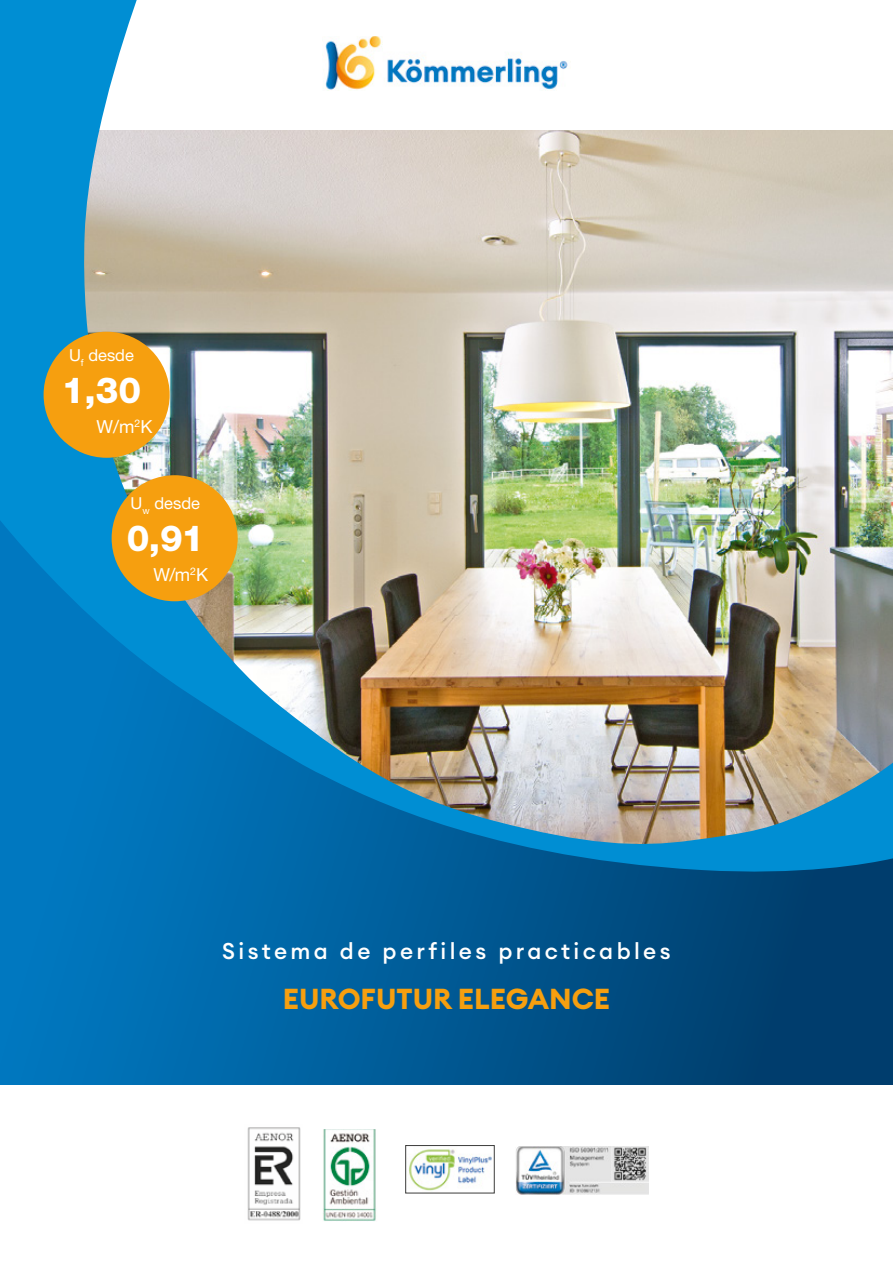
<style>
.page{position:relative;width:893px;height:1263px;background:#fff}
.page>*{position:absolute;margin:0;border:0;box-sizing:border-box;transform-origin:0 0}
.t1{font:800 36px "Helvetica Neue";color:#fff}
.t2{font:700 28.5px "Euclid Circular A";color:#f69f0f}
.t3{font:500 22.5px "Euclid Circular A";letter-spacing:.15em;color:#fff}
.t4{font:18px "Helvetica Neue LT Std";color:#fff}
.t5{font:16.5px "Helvetica Neue LT Std";color:#fff}
</style>
<div class="page">
<img style="left:0;top:0;width:893px;height:520px">
<div style="left:44px;top:332px;width:126px;height:126px;background:#f69f0f;border-radius:50%"></div>
<div style="left:112px;top:475px;width:126px;height:126px;background:#f69f0f;border-radius:50%"></div>
<img style="left:0;top:520px;width:893px;height:565px">
<img style="left:247px;top:1127px;width:54px;height:94px">
<img style="left:323px;top:1129px;width:53px;height:92px">
<img style="left:515px;top:1146px;width:133px;height:49px">
<img style="left:407px;top:1149px;width:85px;height:42px">
<div style="left:405px;top:1145px;width:90px;height:48px;border:1px solid #3c3c3b"></div>
<img style="left:323px;top:36px;width:247px;height:54px">
<p class="t5" style="left:69px;top:345px;width:66px">U<sub>f</sub> desde</p>
<h1 class="t1" style="left:62px;top:368px;width:81px">1,30</h1>
<p class="t4" style="left:97px;top:415px;width:57px">W/m<sup>2</sup>K</p>
<p class="t5" style="left:131px;top:493px;width:71px">U<sub>w</sub> desde</p>
<h1 class="t1" style="left:127px;top:516px;width:79px">0,91</h1>
<p class="t4" style="left:153px;top:563px;width:56px">W/m<sup>2</sup>K</p>
<p class="t3" style="left:222px;top:936px;width:450px">Sistema de perfiles practicables</p>
<p class="t2" style="left:283px;top:980px;width:329px">EUROFUTUR ELEGANCE</p>
</div>
